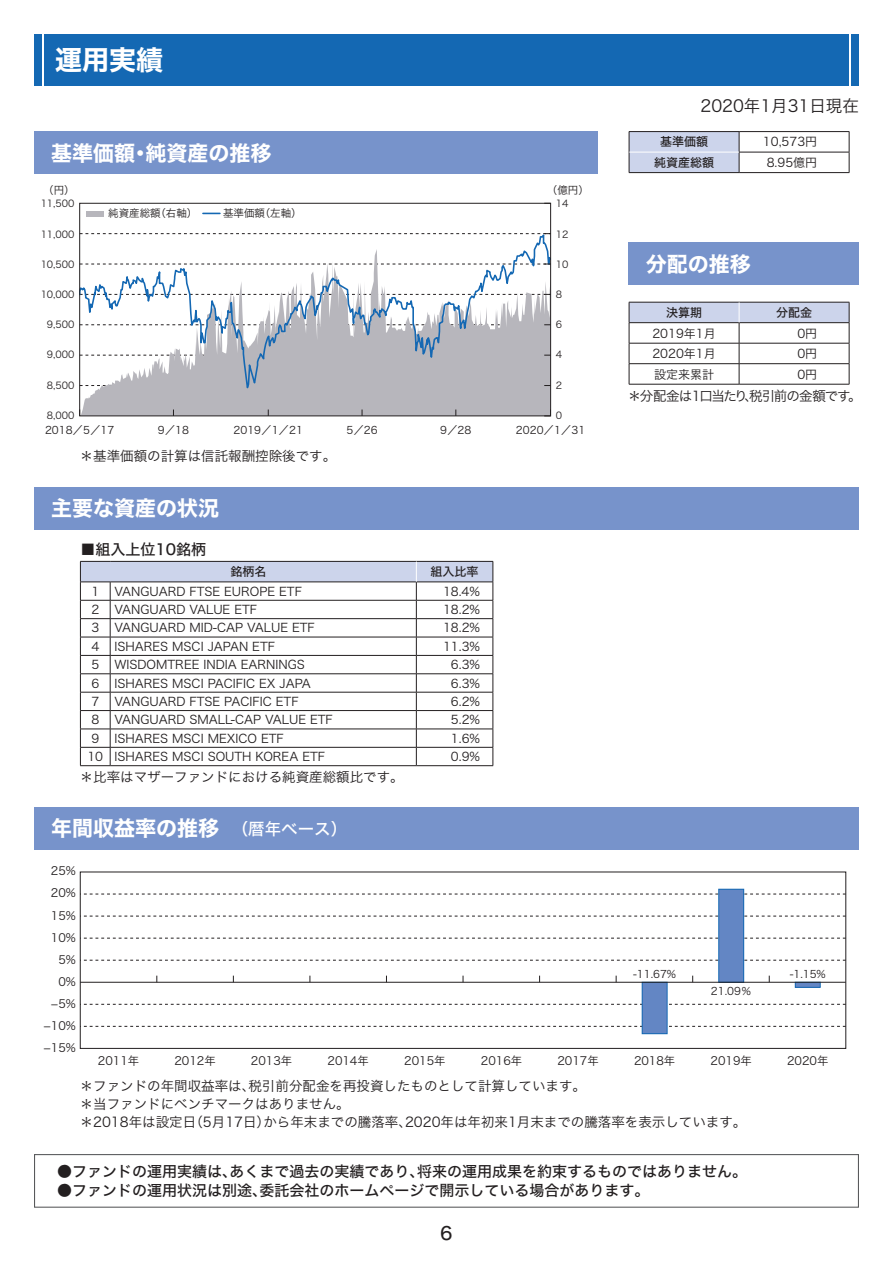
<style>
.page{position:relative;width:893px;height:1263px;background:#fff}
.page>*{position:absolute;margin:0;border:0;box-sizing:border-box;transform-origin:0 0}
.t1{font:27px "Hira Kaku Std W7";color:#fff}
.t2{font:21px "Hira Kaku Std W7";color:#fff}
.t3{font:18px "Hira Kaku Std W5";color:#231f20}
.t4{font:16.5px "Hira Kaku Std W3";color:#231f20}
.t5{font:15px "Hira Kaku Std W5";color:#231f20}
.t6{font:13.5px/18px "Hira Kaku Std W3";color:#231f20}
.t7{font:13.5px "Hira Kaku Std W3";letter-spacing:-.07em;color:#231f20}
.t8{font:12px "Hira Kaku Std W3";color:#231f20}
.t9{font:12px "Hira Kaku Std W5";color:#231f20}
.t10{font:11.4px/22.2px "Hira Kaku Std W3";color:#231f20;text-align:right}
.t11{font:10.5px "Hira Kaku Std W3";color:#231f20}
.t12{font:9.6px "Hira Kaku Std W3";color:#231f20}
.s1{font-family:"Hira Kaku Std W5";font-size:16.5px}
</style>
<div class="page">
<div style="left:34px;top:34px;width:825px;height:51px;background:#1468b3"></div>
<hr style="left:43px;top:34px;width:1px;height:51px;background:#fff">
<hr style="left:849px;top:34px;width:1px;height:51px;background:#fff">
<div style="left:34px;top:131px;width:563px;height:43px;background:#7793cb"></div>
<hr style="left:629px;top:131px;width:110px;height:1px;background:#231f20">
<hr style="left:739px;top:131px;width:110px;height:1px;background:#231f20">
<hr style="left:739px;top:152px;width:110px;height:1px;background:#231f20">
<svg style="left:629px;top:132px;width:111px;height:40px;background:#c9d1e7"></svg>
<svg style="left:849px;top:132px;width:1px;height:40px"></svg>
<hr style="left:629px;top:172px;width:110px;height:1px;background:#231f20">
<hr style="left:629px;top:152px;width:110px;height:1px;background:#fff">
<hr style="left:739px;top:172px;width:110px;height:1px;background:#231f20">
<div style="left:629px;top:242px;width:230px;height:43px;background:#7793cb"></div>
<div style="left:34px;top:1154px;width:825px;height:54px;border:1px solid #57585a"></div>
<div style="left:34px;top:807px;width:825px;height:43px;background:#7793cb"></div>
<svg style="left:83px;top:916px;width:761px;height:1px"></svg>
<svg style="left:83px;top:894px;width:761px;height:1px"></svg>
<svg style="left:83px;top:938px;width:761px;height:1px"></svg>
<svg style="left:83px;top:960px;width:761px;height:1px"></svg>
<svg style="left:83px;top:1004px;width:761px;height:1px"></svg>
<svg style="left:83px;top:1026px;width:761px;height:1px"></svg>
<div style="left:642px;top:982px;width:25px;height:52px;background:#6386c4"></div>
<div style="left:642px;top:982px;width:25px;height:52px;border:1px solid #1468b3"></div>
<div style="left:719px;top:889px;width:25px;height:93px;background:#6386c4"></div>
<div style="left:718px;top:889px;width:26px;height:93px;border:1px solid #1468b3"></div>
<div style="left:795px;top:982px;width:25px;height:5px;background:#6386c4"></div>
<div style="left:80px;top:872px;width:766px;height:177px;border:1px solid #231f20"></div>
<hr style="left:80px;top:982px;width:766px;height:1px;background:#231f20">
<div style="left:34px;top:487px;width:825px;height:42px;background:#7793cb"></div>
<hr style="left:80px;top:765px;width:30px;height:1px;background:#231f20">
<hr style="left:110px;top:765px;width:306px;height:1px;background:#231f20">
<hr style="left:416px;top:765px;width:77px;height:1px;background:#231f20">
<svg style="left:80px;top:561px;width:414px;height:204px"></svg>
<div style="left:81px;top:395px;width:468px;height:19px;background:#b7b6bc"></div>
<svg style="left:81px;top:234px;width:468px;height:161px"></svg>
<svg style="left:544px;top:409px;width:7px;height:8px"></svg>
<div style="left:79px;top:203px;width:472px;height:213px;border:1px solid #231f20"></div>
<svg style="left:80px;top:233px;width:471px;height:1px"></svg>
<svg style="left:80px;top:264px;width:471px;height:1px"></svg>
<svg style="left:80px;top:355px;width:471px;height:1px"></svg>
<svg style="left:80px;top:294px;width:471px;height:1px"></svg>
<svg style="left:80px;top:324px;width:471px;height:1px"></svg>
<svg style="left:80px;top:385px;width:471px;height:1px"></svg>
<div style="left:87px;top:211px;width:17px;height:6px;background:#b7b6bc"></div>
<svg style="left:203px;top:213px;width:17px;height:1px"></svg>
<hr style="left:629px;top:384px;width:110px;height:1px;background:#231f20">
<hr style="left:739px;top:384px;width:110px;height:1px;background:#231f20">
<svg style="left:629px;top:302px;width:221px;height:82px"></svg>
<h1 class="t1" style="left:55px;top:39px;width:110px">運用実績</h1>
<h2 class="t2" style="left:51px;top:136px;width:222px">基準価額・純資産の推移</h2>
<p class="t11" style="left:43px;top:182px;width:33px">（円）</p>
<p class="t11" style="left:547px;top:182px;width:43px">（億円）</p>
<p class="t11" style="left:108px;top:205px;width:91px">純資産総額（右軸）</p>
<p class="t11" style="left:223px;top:205px;width:80px">基準価額（左軸）</p>
<p class="t12" style="left:41px;top:196px;width:35px">11,500</p>
<p class="t12" style="left:41px;top:227px;width:35px">11,000</p>
<p class="t12" style="left:41px;top:257px;width:35px">10,500</p>
<p class="t12" style="left:41px;top:287px;width:35px">10,000</p>
<p class="t12" style="left:47px;top:317px;width:29px">9,500</p>
<p class="t12" style="left:47px;top:348px;width:29px">9,000</p>
<p class="t12" style="left:47px;top:378px;width:29px">8,500</p>
<p class="t12" style="left:47px;top:408px;width:29px">8,000</p>
<p class="t12" style="left:556px;top:196px;width:14px">14</p>
<p class="t12" style="left:556px;top:227px;width:14px">12</p>
<p class="t12" style="left:556px;top:257px;width:14px">10</p>
<p class="t12" style="left:556px;top:287px;width:8px">8</p>
<p class="t12" style="left:556px;top:317px;width:8px">6</p>
<p class="t12" style="left:556px;top:348px;width:8px">4</p>
<p class="t12" style="left:556px;top:378px;width:8px">2</p>
<p class="t12" style="left:556px;top:408px;width:8px">0</p>
<p class="t11" style="left:45px;top:422px;width:71px">2018／5／17</p>
<p class="t11" style="left:158px;top:422px;width:33px">9／18</p>
<p class="t11" style="left:234px;top:422px;width:71px">2019／1／21</p>
<p class="t11" style="left:346px;top:422px;width:33px">5／26</p>
<p class="t11" style="left:440px;top:422px;width:33px">9／28</p>
<p class="t11" style="left:516px;top:422px;width:71px">2020／1／31</p>
<p class="t6" style="left:80px;top:447px;width:258px">＊基準価額の計算は信託報酬控除後です。</p>
<h2 class="t2" style="left:51px;top:492px;width:169px">主要な資産の状況</h2>
<p class="t5" style="left:80px;top:538px;width:127px">■組入上位10銘柄</p>
<p class="t9" style="left:230px;top:562px;width:37px">銘柄名</p>
<p class="t9" style="left:431px;top:562px;width:49px">組入比率</p>
<p class="t8" style="left:91px;top:582px;width:9px">1</p>
<p class="t8" style="left:114px;top:582px;width:189px">VANGUARD FTSE EUROPE ETF</p>
<p class="t8" style="left:443px;top:582px;width:39px">18.4%</p>
<p class="t8" style="left:91px;top:600px;width:9px">2</p>
<p class="t8" style="left:114px;top:600px;width:144px">VANGUARD VALUE ETF</p>
<p class="t8" style="left:443px;top:600px;width:39px">18.2%</p>
<p class="t8" style="left:91px;top:619px;width:9px">3</p>
<p class="t8" style="left:114px;top:619px;width:202px">VANGUARD MID-CAP VALUE ETF</p>
<p class="t8" style="left:443px;top:619px;width:39px">18.2%</p>
<p class="t8" style="left:91px;top:637px;width:9px">4</p>
<p class="t8" style="left:114px;top:637px;width:162px">ISHARES MSCI JAPAN ETF</p>
<p class="t8" style="left:443px;top:637px;width:39px">11.3%</p>
<p class="t8" style="left:91px;top:656px;width:9px">5</p>
<p class="t8" style="left:114px;top:656px;width:192px">WISDOMTREE INDIA EARNINGS</p>
<p class="t8" style="left:451px;top:656px;width:31px">6.3%</p>
<p class="t8" style="left:91px;top:674px;width:9px">6</p>
<p class="t8" style="left:114px;top:674px;width:198px">ISHARES MSCI PACIFIC EX JAPA</p>
<p class="t8" style="left:451px;top:674px;width:31px">6.3%</p>
<p class="t8" style="left:91px;top:692px;width:9px">7</p>
<p class="t8" style="left:114px;top:692px;width:186px">VANGUARD FTSE PACIFIC ETF</p>
<p class="t8" style="left:451px;top:692px;width:31px">6.2%</p>
<p class="t8" style="left:91px;top:711px;width:9px">8</p>
<p class="t8" style="left:114px;top:711px;width:220px">VANGUARD SMALL-CAP VALUE ETF</p>
<p class="t8" style="left:451px;top:711px;width:31px">5.2%</p>
<p class="t8" style="left:91px;top:729px;width:9px">9</p>
<p class="t8" style="left:114px;top:729px;width:171px">ISHARES MSCI MEXICO ETF</p>
<p class="t8" style="left:451px;top:729px;width:31px">1.6%</p>
<p class="t8" style="left:87px;top:747px;width:239px">10 ISHARES MSCI SOUTH KOREA ETF</p>
<p class="t8" style="left:451px;top:747px;width:31px">0.9%</p>
<p class="t6" style="left:80px;top:768px;width:325px">＊比率はマザーファンドにおける純資産総額比です。</p>
<h2 class="t2" style="left:51px;top:812px;width:298px">年間収益率の推移　<span class="s1">（暦年ベース）</span></h2>
<p class="t10" style="left:43px;top:860px;width:34px">25%<br>20%<br>15%<br>10%<br>5%<br>0% -5% -10% -15%</p>
<h3 class="t4" style="left:701px;top:94px;width:160px">2020年1月31日現在</h3>
<p class="t9" style="left:660px;top:133px;width:49px">基準価額</p>
<p class="t8" style="left:763px;top:133px;width:56px">10,573円</p>
<p class="t9" style="left:654px;top:153px;width:61px">純資産総額</p>
<p class="t8" style="left:767px;top:153px;width:52px">8.95億円</p>
<h2 class="t2" style="left:646px;top:247px;width:106px">分配の推移</h2>
<p class="t9" style="left:666px;top:303px;width:37px">決算期</p>
<p class="t9" style="left:776px;top:303px;width:37px">分配金</p>
<p class="t8" style="left:652px;top:324px;width:65px">2019年1月</p>
<p class="t8" style="left:797px;top:324px;width:21px">0円</p>
<p class="t8" style="left:652px;top:344px;width:65px">2020年1月</p>
<p class="t8" style="left:797px;top:344px;width:21px">0円</p>
<p class="t8" style="left:654px;top:365px;width:61px">設定来累計</p>
<p class="t8" style="left:797px;top:365px;width:21px">0円</p>
<p class="t7" style="left:628px;top:385px;width:235px">＊分配金は１口当たり、税引前の金額です。</p>
<p class="t11" style="left:633px;top:966px;width:45px">-11.67%</p>
<p class="t11" style="left:790px;top:966px;width:38px">-1.15%</p>
<p class="t11" style="left:711px;top:983px;width:42px">21.09％</p>
<p class="t10" style="left:98px;top:1049px;width:43px">2011年</p>
<p class="t10" style="left:174px;top:1049px;width:43px">2012年</p>
<p class="t10" style="left:251px;top:1049px;width:43px">2013年</p>
<p class="t10" style="left:327px;top:1049px;width:43px">2014年</p>
<p class="t10" style="left:404px;top:1049px;width:43px">2015年</p>
<p class="t10" style="left:481px;top:1049px;width:43px">2016年</p>
<p class="t10" style="left:557px;top:1049px;width:43px">2017年</p>
<p class="t10" style="left:634px;top:1049px;width:43px">2018年</p>
<p class="t10" style="left:710px;top:1049px;width:43px">2019年</p>
<p class="t10" style="left:787px;top:1049px;width:43px">2020年</p>
<p class="t6" style="left:80px;top:1077px;width:668px">＊ファンドの年間収益率は、税引前分配金を再投資したものとして計算しています。<br>＊当ファンドにベンチマークはありません。<br>＊2018年は設定日（5月17日）から年末までの騰落率、2020年は年初来1月末までの騰落率を表示しています。</p>
<p class="t5" style="left:57px;top:1160px;width:692px">●ファンドの運用実績は、あくまで過去の実績であり、将来の運用成果を約束するものではありません。</p>
<p class="t5" style="left:57px;top:1179px;width:594px">●ファンドの運用状況は別途、委託会社のホームページで開示している場合があります。</p>
<h3 class="t3" style="left:440px;top:1219px;width:14px">6</h3>
</div>
